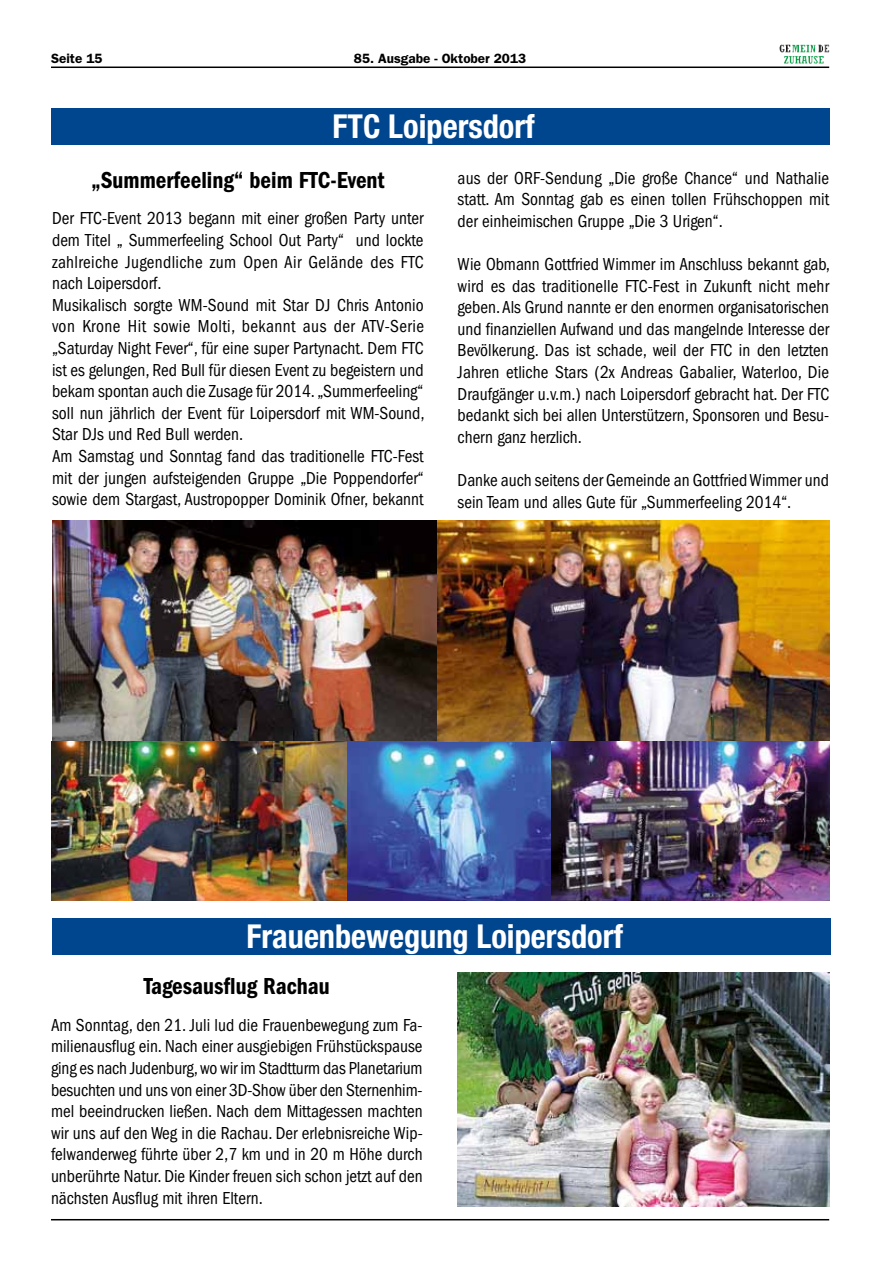
<style>
.page{position:relative;width:893px;height:1263px;background:#fff}
.page>*{position:absolute;margin:0;border:0;box-sizing:border-box;transform-origin:0 0}
.t1{font:700 condensed 33px "Helvetica Neue LT Std";color:#fff}
.t2{font:24px "ITC Franklin Gothic Std Dm Cd";color:#000;scale:.96 1}
.t3{font:condensed 18px/21.6px "ITC Franklin Gothic Std";color:#000;text-align:justify;scale:.96 1}
.t4{font:600 13.5px "ITC Franklin Gothic Std";color:#000}
</style>
<div class="page">
<hr style="left:51px;top:67px;width:778px;height:1px;background:#000">
<hr style="left:51px;top:1219px;width:778px;height:1px;background:#000">
<img style="left:779px;top:45px;width:50px;height:19px">
<div style="left:51px;top:108px;width:778px;height:36px;background:#00468f"></div>
<img style="left:52px;top:521px;width:777px;height:220px">
<img style="left:347px;top:741px;width:482px;height:159px">
<img style="left:51px;top:741px;width:296px;height:159px">
<div style="left:52px;top:918px;width:778px;height:36px;background:#00468f"></div>
<img style="left:457px;top:972px;width:372px;height:234px">
<p class="t4" style="left:51px;top:50px;width:53px">Seite 15</p>
<p class="t4" style="left:354px;top:51px;width:174px">85. Ausgabe - Oktober 2013</p>
<h1 class="t1" style="left:333px;top:106px;width:204px">FTC Loipersdorf</h1>
<h2 class="t2" style="left:91px;top:166px;width:307px">„Summerfeeling“ beim FTC-Event</h2>
<p class="t3" style="left:52px;top:208px;width:389px;text-align:left">Der FTC-Event 2013 begann mit einer großen Party unter dem Titel „ Summerfeeling School Out Party“ und lockte zahlreiche Jugendliche zum Open Air Gelände des FTC nach Loipersdorf.<br>Musikalisch sorgte WM-Sound mit Star DJ Chris Antonio von Krone Hit sowie Molti, bekannt aus der ATV-Serie „Saturday Night Fever“, für eine super Partynacht. Dem FTC ist es gelungen, Red Bull für diesen Event zu begeistern und bekam spontan auch die Zusage für 2014. „Summerfeeling“ soll nun jährlich der Event für Loipersdorf mit WM-Sound, Star DJs und Red Bull werden.<br>Am Samstag und Sonntag fand das traditionelle FTC-Fest mit der jungen aufsteigenden Gruppe „Die Poppendorfer“ sowie dem Stargast, Austropopper Dominik Ofner, bekannt</p>
<p class="t3" style="left:458px;top:167px;width:389px">aus der ORF-Sendung „Die große Chance“ und Nathalie statt. Am Sonntag gab es einen tollen Frühschoppen mit der einheimischen Gruppe „Die 3 Urigen“.</p>
<p class="t3" style="left:458px;top:253px;width:389px">Wie Obmann Gottfried Wimmer im Anschluss bekannt gab, wird es das traditionelle FTC-Fest in Zukunft nicht mehr geben. Als Grund nannte er den enormen organisatorischen und finanziellen Aufwand und das mangelnde Interesse der Bevölkerung. Das ist schade, weil der FTC in den letzten Jahren etliche Stars (2x Andreas Gabalier, Waterloo, Die Draufgänger u.v.m.) nach Loipersdorf gebracht hat. Der FTC bedankt sich bei allen Unterstützern, Sponsoren und Besu&shy;chern ganz herzlich.</p>
<p class="t3" style="left:458px;top:469px;width:388px">Danke auch seitens der Gemeinde an Gottfried Wimmer und sein Team und alles Gute für „Summerfeeling 2014“.</p>
<h1 class="t1" style="left:247px;top:916px;width:378px">Frauenbewegung Loipersdorf</h1>
<h2 class="t2" style="left:144px;top:972px;width:195px">Tagesausflug Rachau</h2>
<p class="t3" style="left:51px;top:1014px;width:389px">Am Sonntag, den 21. Juli lud die Frauenbewegung zum Fa&shy;milienausflug ein. Nach einer ausgiebigen Frühstückspause ging es nach Judenburg, wo wir im Stadtturm das Planetarium besuchten und uns von einer 3D-Show über den Sternenhim&shy;mel beeindrucken ließen. Nach dem Mittagessen machten wir uns auf den Weg in die Rachau. Der erlebnisreiche Wip&shy;felwanderweg führte über 2,7 km und in 20 m Höhe durch unberührte Natur. Die Kinder freuen sich schon jetzt auf den nächsten Ausflug mit ihren Eltern.</p>
</div>
